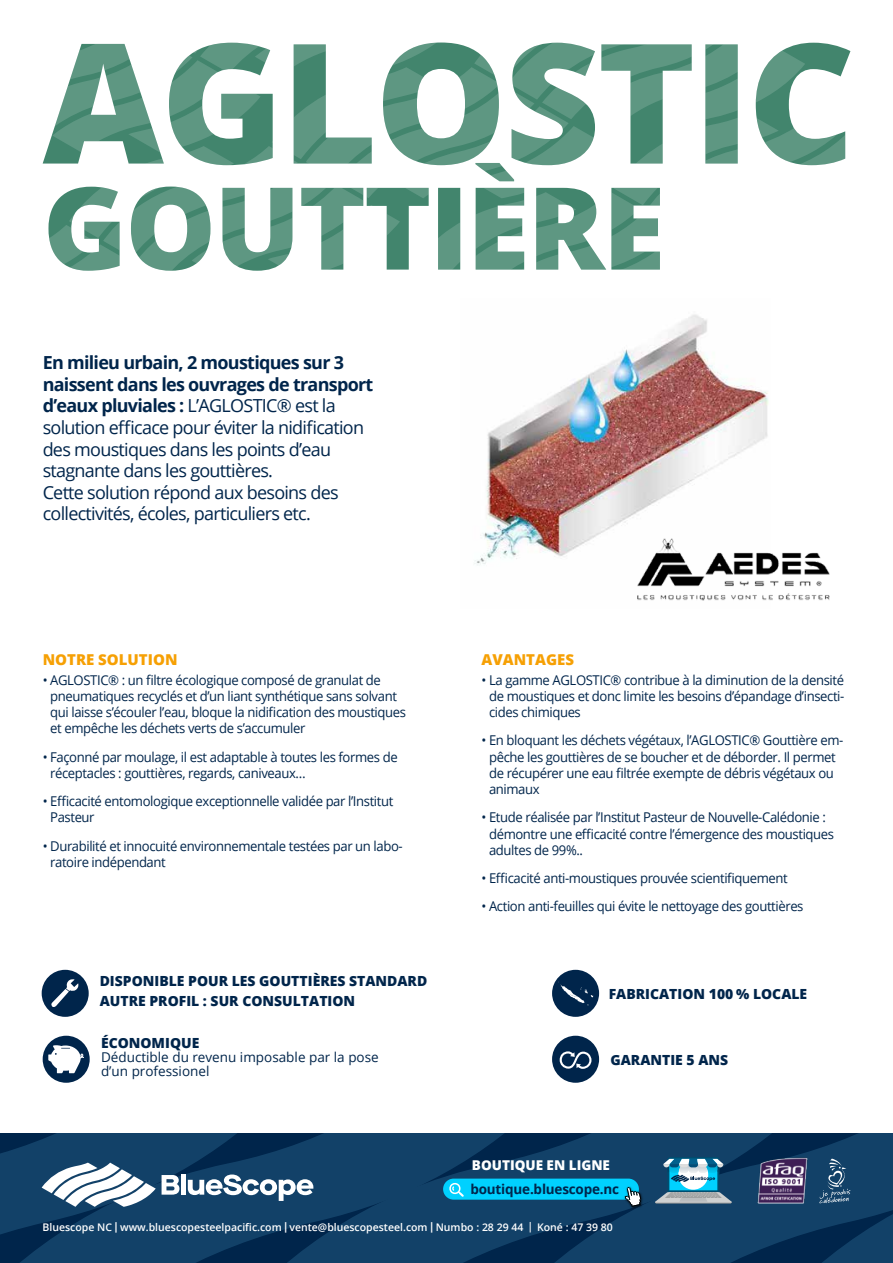
<style>
.page{position:relative;width:893px;height:1263px;background:#fff}
.page>*{position:absolute;margin:0;border:0;box-sizing:border-box;transform-origin:0 0}
.t1{font:18px/21.6px "Open Sans";letter-spacing:-.04em;color:#00254b}
.t2{font:800 15px "Open Sans";color:#f6a004}
.t3{font:800 13.95px/20.4px "Open Sans";color:#00254b}
.t4{font:13.5px/16.2px "Open Sans";letter-spacing:-.03em;color:#00254b}
.t5{font:13.5px/14px "Open Sans";color:#00254b}
.t6{font:700 13.5px "Open Sans";letter-spacing:-.015em;color:#00254b}
.t7{font:800 13.5px "Open Sans";color:#fff}
.t8{font:600 10.5px "Open Sans";color:#fff}
.s1{font-weight:700}
.s2{font-family:"Univers LT Std";font-weight:700;font-stretch:condensed}
</style>
<div class="page">
<div style="left:313px;top:1133px;width:176px;height:130px;background:#124168"></div>
<svg style="left:489px;top:1133px;width:268px;height:130px;background:#0e3c62"></svg>
<img style="left:474px;top:314px;width:295px;height:251px">
<svg style="left:757px;top:1133px;width:136px;height:130px;background:#1c4066"></svg>
<div style="left:552px;top:1036px;width:47px;height:47px;background:#00254b;border-radius:50%"></div>
<svg style="left:560px;top:1051px;width:31px;height:18px"></svg>
<div style="left:552px;top:970px;width:47px;height:47px;background:#00254b;border-radius:50%"></div>
<svg style="left:558px;top:982px;width:35px;height:23px"></svg>
<svg style="left:43px;top:43px;width:808px;height:228px"></svg>
<svg style="left:0;top:1133px;width:313px;height:130px;background:#285073"></svg>
<div style="left:443px;top:1178px;width:196px;height:22px;background:#00d1ff;border-radius:11px"></div>
<svg style="left:449px;top:1182px;width:15px;height:15px"></svg>
<div style="left:623px;top:1186px;width:21px;height:23px;background:#000;opacity:.65"></div>
<svg style="left:625px;top:1187px;width:16px;height:20px"></svg>
<svg style="left:655px;top:1157px;width:77px;height:46px;background:#5c93ab"></svg>
<div style="left:42px;top:970px;width:47px;height:47px;background:#00254b;border-radius:50%"></div>
<svg style="left:51px;top:979px;width:28px;height:28px"></svg>
<div style="left:43px;top:1036px;width:47px;height:47px;background:#00254b;border-radius:50%"></div>
<svg style="left:48px;top:1045px;width:36px;height:28px"></svg>
<img style="left:624px;top:533px;width:206px;height:68px">
<p class="t1" style="left:43px;top:351px;width:332px"><span class="s1">En milieu urbain, 2 moustiques sur 3 naissent dans les ouvrages de transport d’eaux pluviales :</span> L’AGLOSTIC® est la solution efficace pour éviter la nidification des moustiques dans les points d’eau stagnante dans les gouttières.<br>Cette solution répond aux besoins des collectivités, écoles, particuliers etc.</p>
<p class="t2" style="left:43px;top:648px;width:136px">NOTRE SOLUTION</p>
<p class="t4" style="left:50px;top:671px;width:357px;text-indent:-8px">• AGLOSTIC® : un filtre écologique composé de granulat de pneumatiques recyclés et d’un liant synthétique sans solvant qui laisse s’écouler l’eau, bloque la nidification des moustiques et empêche les déchets verts de s’accumuler</p>
<p class="t4" style="left:50px;top:748px;width:349px;text-indent:-8px">• Façonné par moulage, il est adaptable à toutes les formes de réceptacles : gouttières, regards, caniveaux…</p>
<p class="t4" style="left:50px;top:793px;width:345px;text-indent:-8px">• Efficacité entomologique exceptionnelle validée par l’Institut<br>Pasteur</p>
<p class="t4" style="left:50px;top:837px;width:354px;text-indent:-8px">• Durabilité et innocuité environnementale testées par un labo&shy;ratoire indépendant</p>
<p class="t3" style="left:100px;top:970px;width:329px">DISPONIBLE POUR LES GOUTTIÈRES STANDARD<br>AUTRE PROFIL : SUR CONSULTATION</p>
<p class="t3" style="left:101px;top:1032px;width:100px">ÉCONOMIQUE</p>
<p class="t5" style="left:101px;top:1049px;width:279px">Déductible du revenu imposable par la pose d’un professionel</p>
<p class="t2" style="left:482px;top:648px;width:94px">AVANTAGES</p>
<p class="t4" style="left:489px;top:671px;width:357px;text-align:justify;text-indent:-8px">• La gamme AGLOSTIC® contribue à la diminution de la densité de moustiques et donc limite les besoins d’épandage d’insecti&shy;cides chimiques</p>
<p class="t4" style="left:489px;top:732px;width:356px;text-indent:-8px">• En bloquant les déchets végétaux, l’AGLOSTIC® Gouttière em&shy;pêche les gouttières de se boucher et de déborder. Il permet de récupérer une eau filtrée exempte de débris végétaux ou animaux</p>
<p class="t4" style="left:489px;top:809px;width:347px;text-indent:-8px">• Etude réalisée par l’Institut Pasteur de Nouvelle-Calédonie : démontre une efficacité contre l’émergence des moustiques adultes de 99%..</p>
<p class="t4" style="left:481px;top:870px;width:308px">• Efficacité anti-moustiques prouvée scientifiquement</p>
<p class="t4" style="left:481px;top:898px;width:323px">• Action anti-feuilles qui évite le nettoyage des gouttières</p>
<p class="t3" style="left:609px;top:983px;width:200px">FABRICATION 100 % LOCALE</p>
<p class="t3" style="left:610px;top:1049px;width:119px">GARANTIE 5 ANS</p>
<p class="t7" style="left:472px;top:1154px;width:140px">BOUTIQUE EN LIGNE</p>
<p class="t6" style="left:470px;top:1180px;width:150px">boutique.bluescope.nc</p>
<p class="t8" style="left:43px;top:1220px;width:572px">Bluescope NC <span class="s2">|</span> www.bluescopesteelpacific.com <span class="s2">|</span> vente@bluescopesteel.com <span class="s2">|</span> Numbo : 28 29 44 | Koné : 47 39 80</p>
</div>
